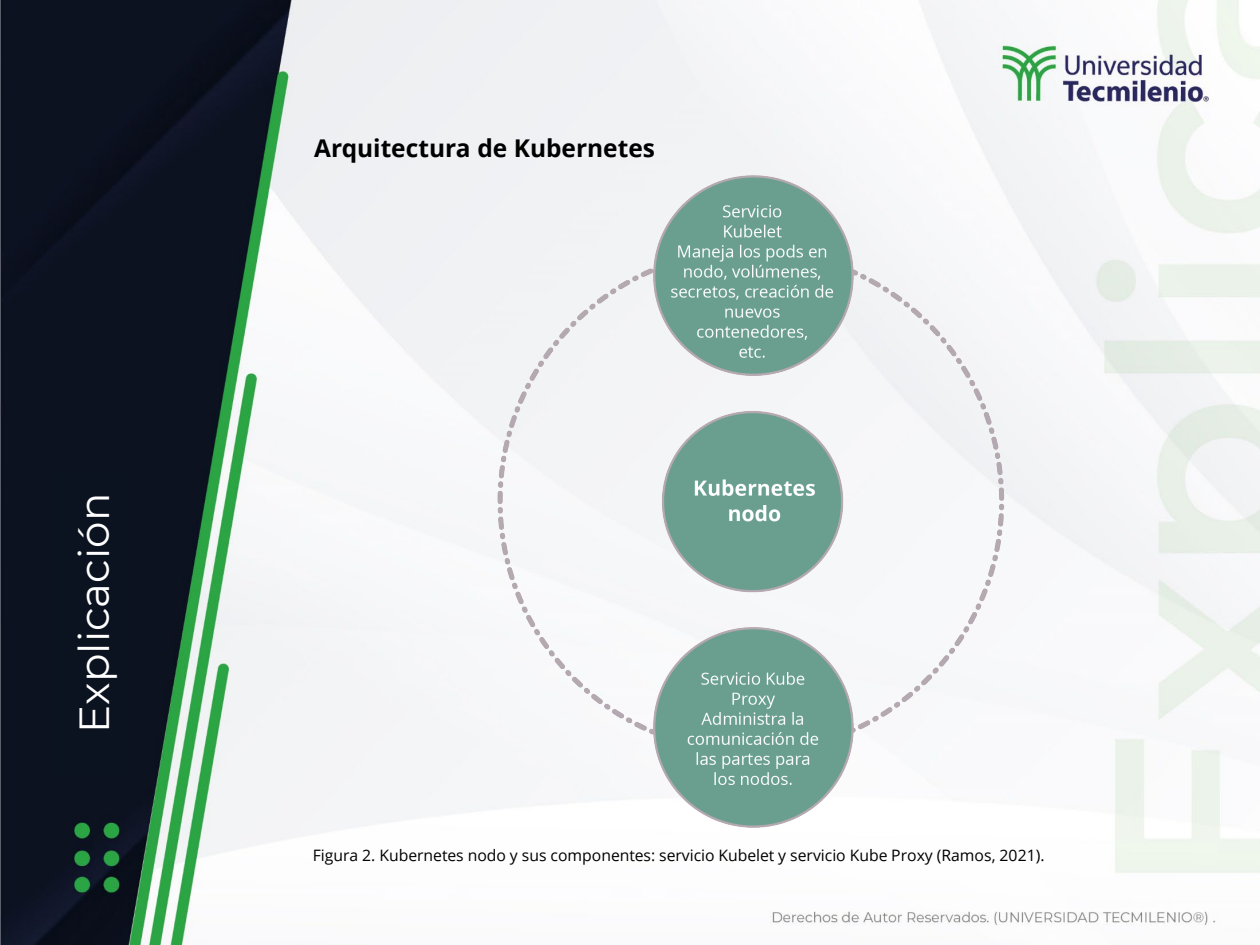
<style>
.page{position:relative;width:1260px;height:945px;background:#fff}
.page>*{position:absolute;margin:0;border:0;box-sizing:border-box;transform-origin:0 0}
.t1{font:42px "Montserrat";color:#fff}
.t2{font:700 24.5px "Open Sans";color:#000}
.t3{font:15.75px "Open Sans";color:#000}
</style>
<div class="page">
<img style="left:0;top:0;width:1260px;height:945px">
<div style="left:52px;top:472px;width:75px;height:305px;background:#0b1220"></div>
<img style="left:472px;top:158px;width:557px;height:682px">
<h1 class="t1" style="left:65px;top:733px;width:241px;rotate:-90deg">Explicación</h1>
<p class="t2" style="left:314px;top:131px;width:342px">Arquitectura de Kubernetes</p>
<p class="t3" style="left:313px;top:845px;width:733px">Figura 2. Kubernetes nodo y sus componentes: servicio Kubelet y servicio Kube Proxy (Ramos, 2021).</p>
</div>
